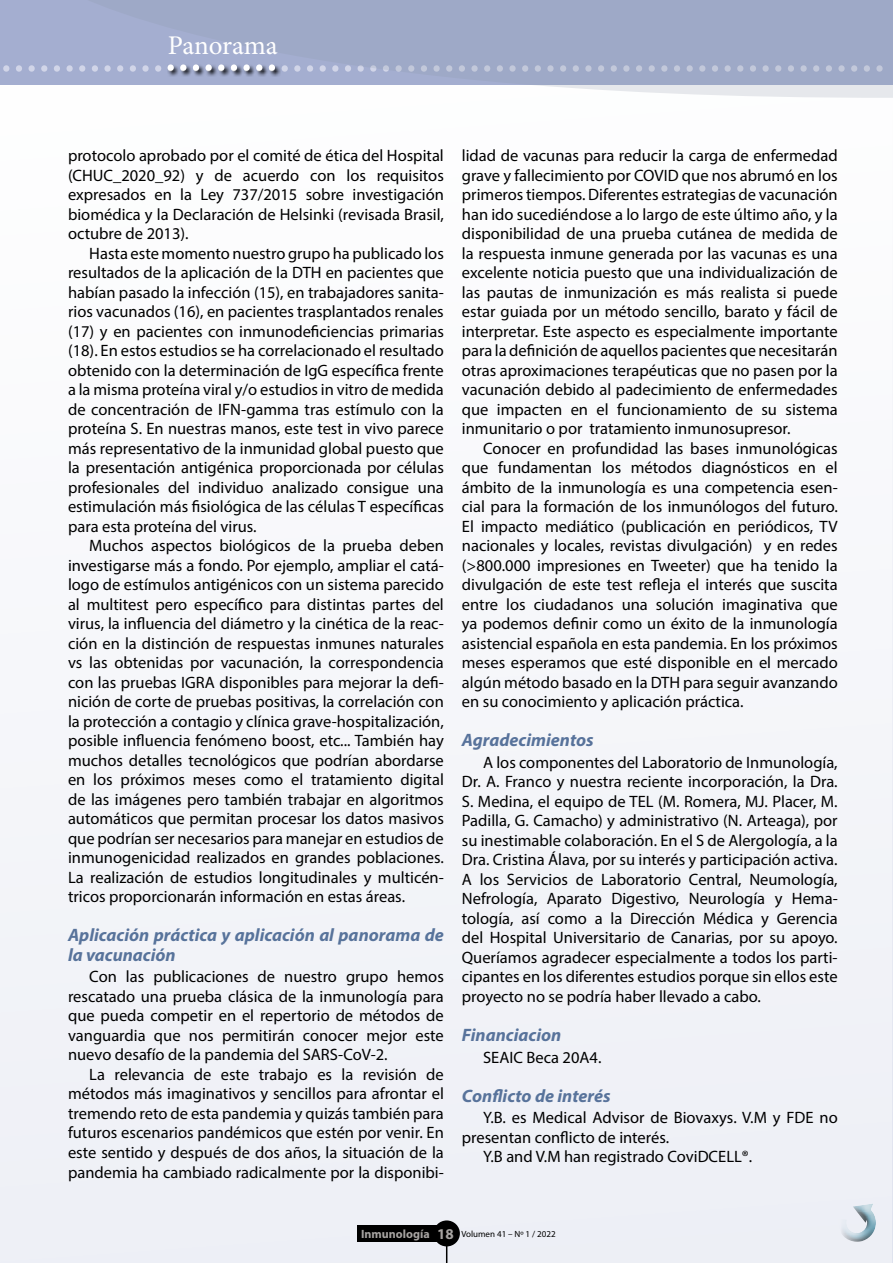
<style>
.page{position:relative;width:893px;height:1263px;background:#fff}
.page>*{position:absolute;margin:0;border:0;box-sizing:border-box;transform-origin:0 0}
.t1{font:55.5px "Minion Pro";color:#d1d5e8}
.t2{font:27px "Minion Pro";letter-spacing:-.01em;color:#fff}
.t3{font:italic 700 18px/19.5px "Myriad Pro";color:#58739b}
.t4{font:16.5px/19.5px "Myriad Pro";color:#000;text-align:justify}
.t5{font:9px "Myriad Pro";color:#000}
.s1{color:#fff}
.s2{font-weight:700;font-size:12px;color:#a7a4a2}
.s3{font-weight:700;font-size:15px;color:#a7a4a2}
</style>
<div class="page">
<div style="left:0;top:723px;width:892px;height:540px;background:#f1f2f7"></div>
<svg style="left:892px;top:394px;width:1px;height:869px"></svg>
<div style="left:0;top:0;width:893px;height:85px;background:#9ea9c7"></div>
<svg style="left:536px;top:85px;width:357px;height:13px;fill:#e6e8ec"></svg>
<div style="left:167px;top:64px;width:114px;height:13px;background:#000;opacity:.82"></div>
<div style="left:357px;top:1225px;width:81px;height:17px;background:#000"></div>
<div style="left:433px;top:1220px;width:27px;height:26px;background:#000;border-radius:50%"></div>
<svg style="left:446px;top:1246px;width:1px;height:17px"></svg>
<div style="left:829px;top:1194px;width:58px;height:44px;background:#edeff6"></div>
<div style="left:827px;top:1199px;width:55px;height:52px;background:#000;opacity:.75"></div>
<h2 class="t2" style="left:168px;top:27px;width:111px">Panorama</h2>
<h1 class="t1" style="left:0;top:16px;width:887px">.............<span class="s1">.........</span>................................................</h1>
<p class="t4" style="left:68px;top:146px;width:377px">protocolo aprobado por el comité de ética del Hospital (CHUC_2020_92) y de acuerdo con los requisitos expresados en la Ley 737/2015 sobre investigación biomédica y la Declaración de Helsinki (revisada Brasil, octubre de 2013).</p>
<p class="t4" style="left:68px;top:243px;width:377px;text-indent:21px">Hasta este momento nuestro grupo ha publicado los resultados de la aplicación de la DTH en pacientes que habían pasado la infección (15), en trabajadores sanita&shy;rios vacunados (16), en pacientes trasplantados renales (17) y en pacientes con inmunodeficiencias primarias (18). En estos estudios se ha correlacionado el resultado obtenido con la determinación de IgG específica frente a la misma proteína viral y/o estudios in vitro de medida de concentración de IFN-gamma tras estímulo con la proteína S. En nuestras manos, este test in vivo parece más representativo de la inmunidad global puesto que la presentación antigénica proporcionada por células profesionales del individuo analizado consigue una estimulación más fisiológica de las células T específicas para esta proteína del virus.</p>
<p class="t4" style="left:68px;top:536px;width:377px;text-indent:21px">Muchos aspectos biológicos de la prueba deben investigarse más a fondo. Por ejemplo, ampliar el catá&shy;logo de estímulos antigénicos con un sistema parecido al multitest pero específico para distintas partes del virus, la influencia del diámetro y la cinética de la reac&shy;ción en la distinción de respuestas inmunes naturales vs las obtenidas por vacunación, la correspondencia con las pruebas IGRA disponibles para mejorar la defi&shy;nición de corte de pruebas positivas, la correlación con la protección a contagio y clínica grave-hospitalización, posible influencia fenómeno boost, etc... También hay muchos detalles tecnológicos que podrían abordarse en los próximos meses como el tratamiento digital de las imágenes pero también trabajar en algoritmos automáticos que permitan procesar los datos masivos que podrían ser necesarios para manejar en estudios de inmunogenicidad realizados en grandes poblaciones.<br>La realización de estudios longitudinales y multicén&shy;tricos proporcionarán información en estas áreas.</p>
<p class="t3" style="left:68px;top:925px;width:377px">Aplicación práctica y aplicación al panorama de la vacunación</p>
<p class="t4" style="left:68px;top:967px;width:377px;text-indent:21px">Con las publicaciones de nuestro grupo hemos rescatado una prueba clásica de la inmunología para que pueda competir en el repertorio de métodos de vanguardia que nos permitirán conocer mejor este nuevo desafío de la pandemia del SARS-CoV-2.</p>
<p class="t4" style="left:68px;top:1064px;width:377px;text-indent:21px">La relevancia de este trabajo es la revisión de métodos más imaginativos y sencillos para afrontar el tremendo reto de esta pandemia y quizás también para futuros escenarios pandémicos que estén por venir. En este sentido y después de dos años, la situación de la pandemia ha cambiado radicalmente por la disponibi-</p>
<p class="t4" style="left:462px;top:146px;width:377px">lidad de vacunas para reducir la carga de enfermedad grave y fallecimiento por COVID que nos abrumó en los primeros tiempos. Diferentes estrategias de vacunación han ido sucediéndose a lo largo de este último año, y la disponibilidad de una prueba cutánea de medida de la respuesta inmune generada por las vacunas es una excelente noticia puesto que una individualización de las pautas de inmunización es más realista si puede estar guiada por un método sencillo, barato y fácil de interpretar. Este aspecto es especialmente importante para la definición de aquellos pacientes que necesitarán otras aproximaciones terapéuticas que no pasen por la vacunación debido al padecimiento de enfermedades que impacten en el funcionamiento de su sistema inmunitario o por tratamiento inmunosupresor.</p>
<p class="t4" style="left:462px;top:438px;width:377px;text-indent:21px">Conocer en profundidad las bases inmunológicas que fundamentan los métodos diagnósticos en el ámbito de la inmunología es una competencia esen&shy;cial para la formación de los inmunólogos del futuro.<br>El impacto mediático (publicación en periódicos, TV nacionales y locales, revistas divulgación) y en redes (&gt;800.000 impresiones en Tweeter) que ha tenido la divulgación de este test refleja el interés que suscita entre los ciudadanos una solución imaginativa que ya podemos definir como un éxito de la inmunología asistencial española en esta pandemia. En los próximos meses esperamos que esté disponible en el mercado algún método basado en la DTH para seguir avanzando en su conocimiento y aplicación práctica.</p>
<p class="t3" style="left:462px;top:730px;width:133px">Agradecimientos</p>
<p class="t4" style="left:462px;top:752px;width:377px;text-indent:21px">A los componentes del Laboratorio de Inmunología, Dr. A. Franco y nuestra reciente incorporación, la Dra.<br>S. Medina, el equipo de TEL (M. Romera, MJ. Placer, M.<br>Padilla, G. Camacho) y administrativo (N. Arteaga), por su inestimable colaboración. En el S de Alergología, a la Dra. Cristina Álava, por su interés y participación activa.<br>A los Servicios de Laboratorio Central, Neumología, Nefrología, Aparato Digestivo, Neurología y Hema&shy;tología, así como a la Dirección Médica y Gerencia del Hospital Universitario de Canarias, por su apoyo.<br>Queríamos agradecer especialmente a todos los parti&shy;cipantes en los diferentes estudios porque sin ellos este proyecto no se podría haber llevado a cabo.</p>
<p class="t3" style="left:462px;top:1024px;width:101px">Financiacion</p>
<p class="t4" style="left:483px;top:1047px;width:120px">SEAIC Beca 20A4.</p>
<p class="t3" style="left:462px;top:1085px;width:150px">Conflicto de interés</p>
<p class="t4" style="left:483px;top:1108px;width:356px">Y.B. es Medical Advisor de Biovaxys. V.M y FDE no</p>
<p class="t4" style="left:462px;top:1127px;width:209px">presentan conflicto de interés.</p>
<p class="t4" style="left:483px;top:1147px;width:271px">Y.B and V.M han registrado CoviDCELL®.</p>
<p class="t5" style="left:361px;top:1228px;width:196px"><span class="s2">Inmunología</span> <span class="s3">18</span> Volumen 41 – Nº 1 / 2022</p>
</div>
